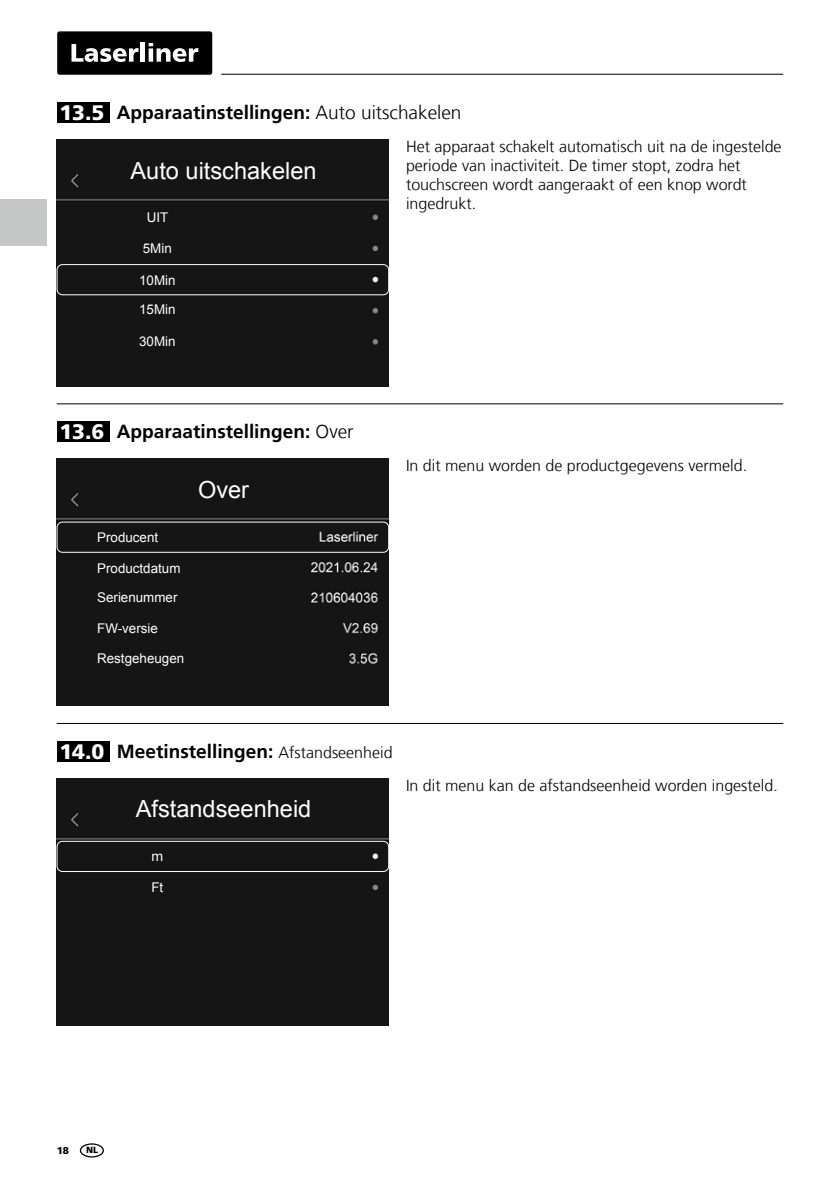
<style>
.page{position:relative;width:840px;height:1191px;background:#fff}
.page>*{position:absolute;margin:0;border:0;box-sizing:border-box;transform-origin:0 0}
.t1{font:23.6px "Arial";color:#fff}
.t2{font:700 19px "Frutiger LT Com";color:#000}
.t3{font:300 16px/19.2px "Frutiger LT Com";color:#000}
.t4{font:13.4px "Arial";color:#fff}
.t5{font:13.4px "Noto Sans SC";color:#fff}
.t6{font:900 10px "Frutiger LT Com";color:#000}
.t7{font:900 9px "Frutiger LT Com";color:#000}
.s1{font-weight:900;font-size:21px;color:#fff}
.s2{font-weight:300}
.s3{font-weight:300;font-size:16px}
</style>
<div class="page">
<hr style="left:221px;top:74px;width:561px;height:1px;background:#000">
<div style="left:57px;top:31px;width:155px;height:44px;background:#000;border-radius:2px"></div>
<svg style="left:71px;top:44px;width:67px;height:18px"></svg>
<hr style="left:141px;top:43px;width:4px;height:19px;background:#fff">
<svg style="left:148px;top:43px;width:50px;height:19px"></svg>
<hr style="left:57px;top:723px;width:725px;height:1px;background:#000">
<hr style="left:57px;top:403px;width:725px;height:1px;background:#000">
<div style="left:57px;top:459px;width:332px;height:246px;background:#151515"></div>
<div style="left:57px;top:522px;width:332px;height:30px;border:1px solid #fff;border-radius:5px"></div>
<div style="left:57px;top:778px;width:332px;height:247px;background:#151515"></div>
<div style="left:57px;top:841px;width:332px;height:30px;border:1px solid #fff;border-radius:5px"></div>
<div style="left:57px;top:741px;width:52px;height:20px;background:#000"></div>
<div style="left:57px;top:421px;width:52px;height:20px;background:#000"></div>
<div style="left:57px;top:140px;width:332px;height:246px;background:#151515"></div>
<div style="left:57px;top:264px;width:332px;height:31px;border:1px solid #fff;border-radius:5px"></div>
<div style="left:57px;top:102px;width:52px;height:20px;background:#000"></div>
<div style="left:80px;top:1143px;width:24px;height:14px;border:1px solid #000;border-radius:50%"></div>
<div style="left:0;top:199px;width:46px;height:47px;background:#c5c6c6"></div>
<p class="t2" style="left:59px;top:101px;width:403px"><span class="s1">13.5</span> Apparaatinstellingen: <span class="s2">Auto uitschakelen</span></p>
<h1 class="t1" style="left:130px;top:155px;width:187px">Auto uitschakelen</h1>
<p class="t4" style="left:147px;top:209px;width:23px">UIT</p>
<p class="t4" style="left:143px;top:240px;width:30px">5Min</p>
<p class="t4" style="left:139px;top:271px;width:38px">10Min</p>
<p class="t4" style="left:139px;top:300px;width:38px">15Min</p>
<p class="t4" style="left:139px;top:332px;width:38px">30Min</p>
<p class="t3" style="left:406px;top:137px;width:377px">Het apparaat schakelt automatisch uit na de ingestelde periode van inactiviteit. De timer stopt, zodra het touchscreen wordt aangeraakt of een knop wordt ingedrukt.</p>
<p class="t2" style="left:59px;top:421px;width:295px"><span class="s1">13.6</span> Apparaatinstellingen: <span class="s2">Over</span></p>
<h1 class="t1" style="left:198px;top:474px;width:53px">Over</h1>
<p class="t4" style="left:97px;top:528px;width:62px">Producent</p>
<p class="t4" style="left:97px;top:559px;width:85px">Productdatum</p>
<p class="t4" style="left:97px;top:588px;width:82px">Serienummer</p>
<p class="t4" style="left:97px;top:620px;width:62px">FW-versie</p>
<p class="t4" style="left:97px;top:649px;width:88px">Restgeheugen</p>
<p class="t3" style="left:406px;top:456px;width:342px">In dit menu worden de productgegevens vermeld.</p>
<p class="t2" style="left:59px;top:740px;width:334px"><span class="s1">14.0</span> Meetinstellingen: <span class="s3">Afstandseenheid</span></p>
<h1 class="t1" style="left:136px;top:793px;width:177px">Afstandseenheid</h1>
<p class="t5" style="left:151px;top:848px;width:14px">m</p>
<p class="t4" style="left:151px;top:879px;width:13px">Ft</p>
<p class="t3" style="left:406px;top:775px;width:373px">In dit menu kan de afstandseenheid worden ingesteld.</p>
<p class="t6" style="left:57px;top:1144px;width:14px">18</p>
<p class="t7" style="left:86px;top:1144px;width:14px">NL</p>
</div>
